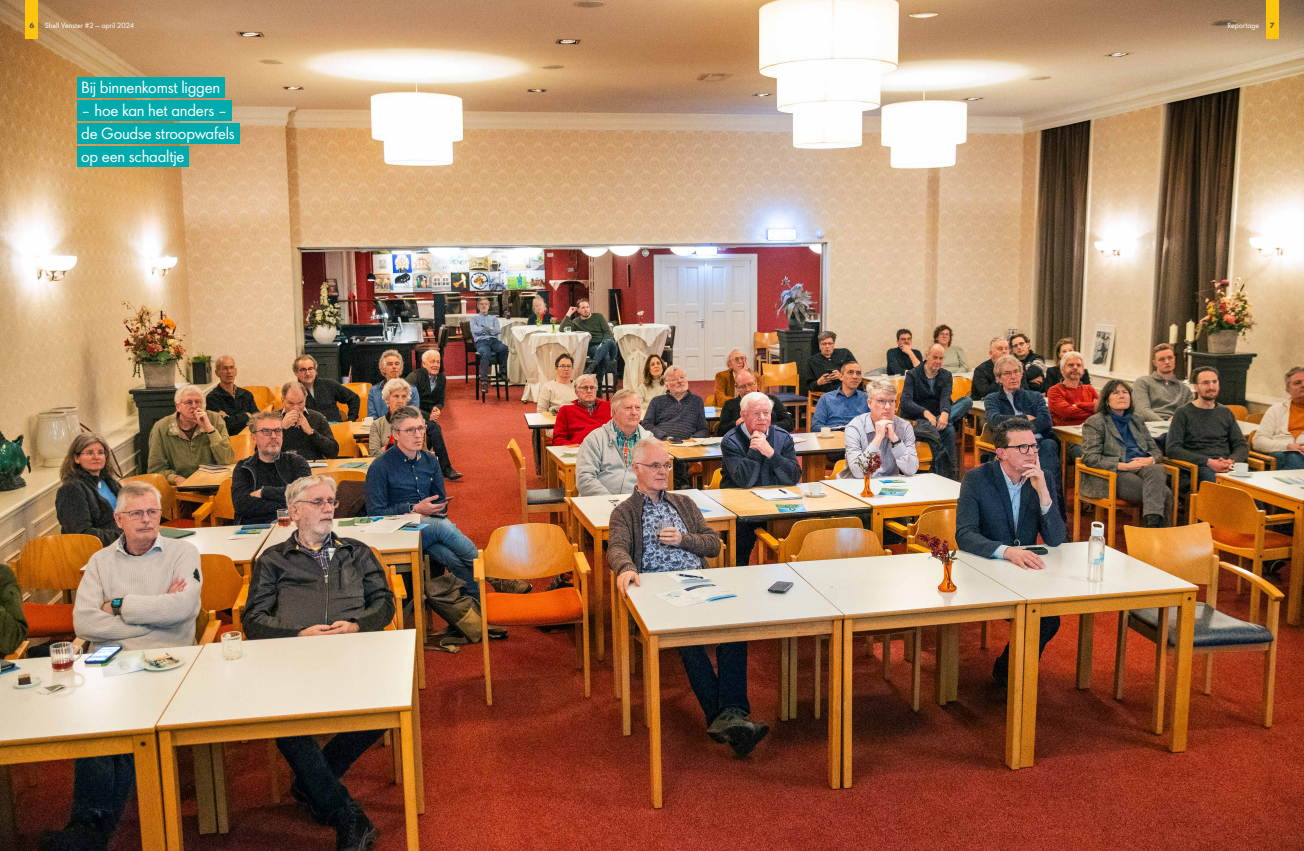
<style>
.page{position:relative;width:1304px;height:851px;background:#fff}
.page>*{position:absolute;margin:0;border:0;box-sizing:border-box;transform-origin:0 0}
.t1{font:15px/23px "Shell";letter-spacing:-.015em;color:#fff}
.t2{font:7px "Shell";color:#fff}
.t3{font:700 7px "Shell";color:#58595b}
</style>
<div class="page">
<img style="left:0;top:0;width:1304px;height:850px">
<div style="left:77px;top:77px;width:148px;height:21px;background:#00aaad"></div>
<div style="left:77px;top:100px;width:155px;height:21px;background:#00aaad"></div>
<div style="left:77px;top:123px;width:162px;height:21px;background:#00aaad"></div>
<div style="left:77px;top:146px;width:112px;height:21px;background:#00aaad"></div>
<div style="left:26px;top:0;width:12px;height:38px;background:#ffc40c"></div>
<div style="left:1266px;top:0;width:12px;height:38px;background:#ffc40c"></div>
<p class="t3" style="left:29px;top:20px;width:6px">6</p>
<p class="t2" style="left:45px;top:20px;width:91px">Shell Venster #2 — april 2024</p>
<p class="t2" style="left:1227px;top:20px;width:33px">Reportage</p>
<p class="t3" style="left:1270px;top:20px;width:6px">7</p>
<p class="t1" style="left:81px;top:74px;width:141px">Bij binnenkomst liggen</p>
<p class="t1" style="left:81px;top:97px;width:155px">– hoe kan het anders – de Goudse stroopwafels op een schaaltje</p>
</div>
